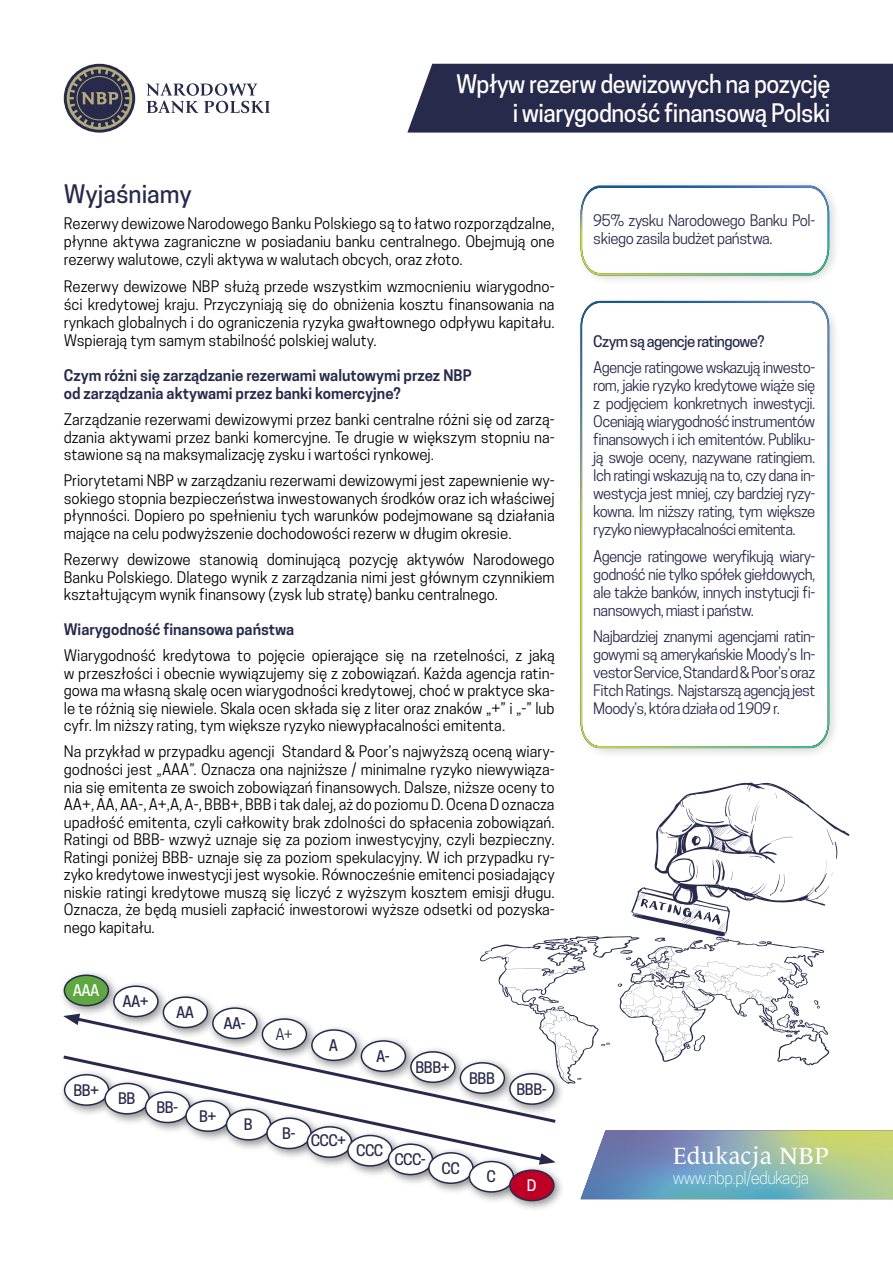
<style>
.page{position:relative;width:893px;height:1263px;background:#fff}
.page>*{position:absolute;margin:0;border:0;box-sizing:border-box;transform-origin:0 0}
.t1{font:500 24px/28.8px "Cooper Hewitt";letter-spacing:-.02em;color:#fff;text-align:right}
.t2{font:24px "Le Monde Journal Pro";letter-spacing:.02em;color:#fff}
.t3{font:500 24px "Cooper Hewitt";color:#282a4b}
.t4{font:300 16.5px "Cooper Hewitt";letter-spacing:-.03em;color:#fff}
.t5{font:15px/17.5px "Cooper Hewitt";color:#000;text-align:justify}
.t6{font:15px/18px "Cooper Hewitt";letter-spacing:-.04em;color:#282a4b;text-align:justify}
.t7{font:600 15px/18px "Cooper Hewitt";color:#282a4b}
.t8{font:500 15px "Cooper Hewitt";letter-spacing:-.04em;color:#282a4b}
.t9{font:500 15px "Cooper Hewitt";color:#fff}
</style>
<div class="page">
<img style="left:581px;top:1130px;width:312px;height:69px">
<div style="left:407px;top:64px;width:486px;height:69px;background:#282a4b"></div>
<svg style="left:64px;top:64px;width:71px;height:69px"></svg>
<svg style="left:67px;top:67px;width:65px;height:63px;background:#67666d"></svg>
<svg style="left:147px;top:83px;width:123px;height:30px"></svg>
<div style="left:576px;top:180px;width:264px;height:105px;background:#000;opacity:.15"></div>
<img style="left:581px;top:186px;width:248px;height:89px">
<div style="left:576px;top:297px;width:264px;height:462px;background:#000;opacity:.15"></div>
<img style="left:581px;top:301px;width:248px;height:447px">
<div style="left:302px;top:1121px;width:62px;height:48px;background:#000;opacity:.45"></div>
<div style="left:342px;top:1130px;width:62px;height:48px;background:#000;opacity:.45"></div>
<div style="left:347px;top:1135px;width:46px;height:31px;border:2px solid #282a4b;border-radius:50%"></div>
<div style="left:383px;top:1139px;width:61px;height:48px;background:#000;opacity:.45"></div>
<div style="left:388px;top:1144px;width:44px;height:30px;background:#fff;border-radius:50%"></div>
<div style="left:388px;top:1143px;width:45px;height:32px;border:2px solid #282a4b;border-radius:50%"></div>
<div style="left:423px;top:1147px;width:62px;height:48px;background:#000;opacity:.45"></div>
<div style="left:429px;top:1153px;width:44px;height:30px;background:#fff;border-radius:50%"></div>
<div style="left:428px;top:1152px;width:46px;height:32px;border:2px solid #282a4b;border-radius:50%"></div>
<div style="left:464px;top:1156px;width:61px;height:48px;background:#000;opacity:.45"></div>
<div style="left:469px;top:1161px;width:44px;height:31px;background:#fff;border-radius:50%"></div>
<div style="left:469px;top:1161px;width:45px;height:32px;border:2px solid #282a4b;border-radius:50%"></div>
<div style="left:504px;top:1165px;width:62px;height:48px;background:#000;opacity:.45"></div>
<div style="left:510px;top:1170px;width:44px;height:30px;background:#be0027;border-radius:50%"></div>
<div style="left:509px;top:1169px;width:46px;height:32px;border:2px solid #282a4b;border-radius:50%"></div>
<div style="left:59px;top:970px;width:61px;height:48px;background:#000;opacity:.45"></div>
<div style="left:64px;top:975px;width:44px;height:31px;background:#5fa841;border-radius:50%"></div>
<div style="left:64px;top:974px;width:45px;height:32px;border:2px solid #282a4b;border-radius:50%"></div>
<div style="left:108px;top:981px;width:62px;height:48px;background:#000;opacity:.45"></div>
<div style="left:114px;top:986px;width:44px;height:30px;background:#fff;border-radius:50%"></div>
<div style="left:113px;top:985px;width:46px;height:32px;border:2px solid #282a4b;border-radius:50%"></div>
<div style="left:158px;top:992px;width:61px;height:48px;background:#000;opacity:.45"></div>
<div style="left:163px;top:997px;width:44px;height:30px;background:#fff;border-radius:50%"></div>
<div style="left:163px;top:996px;width:45px;height:32px;border:2px solid #282a4b;border-radius:50%"></div>
<div style="left:207px;top:1003px;width:62px;height:48px;background:#000;opacity:.45"></div>
<svg style="left:213px;top:1008px;width:44px;height:30px"></svg>
<div style="left:212px;top:1007px;width:46px;height:32px;border:2px solid #282a4b;border-radius:50%"></div>
<div style="left:257px;top:1013px;width:61px;height:48px;background:#fff"></div>
<div style="left:504px;top:1068px;width:62px;height:48px;background:#000;opacity:.45"></div>
<svg style="left:80px;top:1015px;width:479px;height:108px"></svg>
<svg style="left:63px;top:1014px;width:17px;height:11px"></svg>
<svg style="left:62px;top:1053px;width:487px;height:111px"></svg>
<svg style="left:539px;top:1153px;width:17px;height:12px"></svg>
<svg style="left:480px;top:782px;width:369px;height:302px"></svg>
<h1 class="t1" style="left:456px;top:69px;width:376px">Wpływ rezerw dewizowych na pozycję i wiarygodność finansową Polski</h1>
<h1 class="t3" style="left:64px;top:180px;width:129px">Wyjaśniamy</h1>
<p class="t5" style="left:64px;top:215px;width:492px;line-height:18px">Rezerwy dewizowe Narodowego Banku Polskiego są to łatwo rozporządzalne, płynne aktywa zagraniczne w posiadaniu banku centralnego. Obejmują one rezerwy walutowe, czyli aktywa w walutach obcych, oraz złoto.</p>
<p class="t5" style="left:64px;top:277px;width:492px;line-height:18px">Rezerwy dewizowe NBP służą przede wszystkim wzmocnieniu wiarygodno&shy;ści kredytowej kraju. Przyczyniają się do obniżenia kosztu finansowania na rynkach globalnych i do ograniczenia ryzyka gwałtownego odpływu kapitału.<br>Wspierają tym samym stabilność polskiej waluty.</p>
<p class="t7" style="left:64px;top:366px;width:409px">Czym różni się zarządzanie rezerwami walutowymi przez NBP od zarządzania aktywami przez banki komercyjne?</p>
<p class="t5" style="left:64px;top:411px;width:492px">Zarządzanie rezerwami dewizowymi przez banki centralne różni się od zarzą&shy;dzania aktywami przez banki komercyjne. Te drugie w większym stopniu na&shy;stawione są na maksymalizację zysku i wartości rynkowej.</p>
<p class="t5" style="left:64px;top:472px;width:492px">Priorytetami NBP w zarządzaniu rezerwami dewizowymi jest zapewnienie wy&shy;sokiego stopnia bezpieczeństwa inwestowanych środków oraz ich właściwej płynności. Dopiero po spełnieniu tych warunków podejmowane są działania mające na celu podwyższenie dochodowości rezerw w długim okresie.</p>
<p class="t5" style="left:64px;top:551px;width:492px">Rezerwy dewizowe stanowią dominującą pozycję aktywów Narodowego Banku Polskiego. Dlatego wynik z zarządzania nimi jest głównym czynnikiem kształtującym wynik finansowy (zysk lub stratę) banku centralnego.</p>
<p class="t7" style="left:64px;top:620px;width:232px">Wiarygodność finansowa państwa</p>
<p class="t5" style="left:64px;top:647px;width:492px">Wiarygodność kredytowa to pojęcie opierające się na rzetelności, z jaką w przeszłości i obecnie wywiązujemy się z zobowiązań. Każda agencja ratin&shy;gowa ma własną skalę ocen wiarygodności kredytowej, choć w praktyce ska&shy;le te różnią się niewiele. Skala ocen składa się z liter oraz znaków „+” i „-” lub cyfr. Im niższy rating, tym większe ryzyko niewypłacalności emitenta.</p>
<p class="t5" style="left:64px;top:743px;width:492px">Na przykład w przypadku agencji Standard &amp; Poor’s najwyższą oceną wiary&shy;godności jest „AAA”. Oznacza ona najniższe / minimalne ryzyko niewywiąza&shy;nia się emitenta ze swoich zobowiązań finansowych. Dalsze, niższe oceny to AA+, AA, AA-, A+,A, A-, BBB+, BBB i tak dalej, aż do poziomu D. Ocena D oznacza upadłość emitenta, czyli całkowity brak zdolności do spłacenia zobowiązań.<br>Ratingi od BBB- wzwyż uznaje się za poziom inwestycyjny, czyli bezpieczny.<br>Ratingi poniżej BBB- uznaje się za poziom spekulacyjny. W ich przypadku ry&shy;zyko kredytowe inwestycji jest wysokie. Równocześnie emitenci posiadający niskie ratingi kredytowe muszą się liczyć z wyższym kosztem emisji długu.<br>Oznacza, że będą musieli zapłacić inwestorowi wyższe odsetki od pozyska&shy;nego kapitału.</p>
<p class="t9" style="left:73px;top:982px;width:28px">AAA</p>
<p class="t8" style="left:122px;top:992px;width:28px">AA+</p>
<p class="t8" style="left:176px;top:1003px;width:20px">AA</p>
<p class="t8" style="left:223px;top:1014px;width:24px">AA-</p>
<p class="t8" style="left:73px;top:1081px;width:27px">BB+</p>
<p class="t8" style="left:118px;top:1090px;width:19px">BB</p>
<p class="t8" style="left:156px;top:1098px;width:23px">BB-</p>
<p class="t8" style="left:199px;top:1107px;width:19px">B+</p>
<p class="t8" style="left:244px;top:1116px;width:11px">B</p>
<p class="t6" style="left:275px;top:1025px;width:19px">A+</p>
<p class="t8" style="left:329px;top:1036px;width:11px">A</p>
<p class="t8" style="left:376px;top:1047px;width:15px">A-</p>
<p class="t8" style="left:415px;top:1058px;width:36px">BBB+</p>
<p class="t8" style="left:469px;top:1069px;width:27px">BBB</p>
<p class="t8" style="left:282px;top:1124px;width:15px">B-</p>
<p class="t8" style="left:311px;top:1132px;width:37px">CCC+</p>
<p class="t8" style="left:356px;top:1142px;width:29px">CCC</p>
<p class="t8" style="left:394px;top:1150px;width:33px">CCC-</p>
<p class="t8" style="left:442px;top:1159px;width:20px">CC</p>
<p class="t8" style="left:486px;top:1168px;width:11px">C</p>
<p class="t8" style="left:516px;top:1080px;width:32px">BBB-</p>
<p class="t9" style="left:527px;top:1176px;width:11px">D</p>
<p class="t6" style="left:593px;top:212px;width:223px">95% zysku Narodowego Banku Pol&shy;skiego zasila budżet państwa.</p>
<p class="t8" style="left:593px;top:332px;width:173px">Czym są agencje ratingowe?</p>
<p class="t6" style="left:593px;top:358px;width:224px">Agencje ratingowe wskazują inwesto&shy;rom, jakie ryzyko kredytowe wiąże się z podjęciem konkretnych inwestycji.<br>Oceniają wiarygodność instrumentów finansowych i ich emitentów. Publiku&shy;ją swoje oceny, nazywane ratingiem.<br>Ich ratingi wskazują na to, czy dana in&shy;westycja jest mniej, czy bardziej ryzy&shy;kowna. Im niższy rating, tym większe ryzyko niewypłacalności emitenta.</p>
<p class="t6" style="left:593px;top:547px;width:224px">Agencje ratingowe weryfikują wiary&shy;godność nie tylko spółek giełdowych, ale także banków, innych instytucji fi&shy;nansowych, miast i państw.</p>
<p class="t6" style="left:593px;top:627px;width:224px">Najbardziej znanymi agencjami ratin&shy;gowymi są amerykańskie Moody’s In&shy;vestor Service, Standard &amp; Poor’s oraz Fitch Ratings. Najstarszą agencją jest Moody’s, która działa od 1909 r.</p>
<h1 class="t2" style="left:673px;top:1138px;width:158px">Edukacja NBP</h1>
<p class="t4" style="left:673px;top:1168px;width:138px">www.nbp.pl/edukacja</p>
</div>
